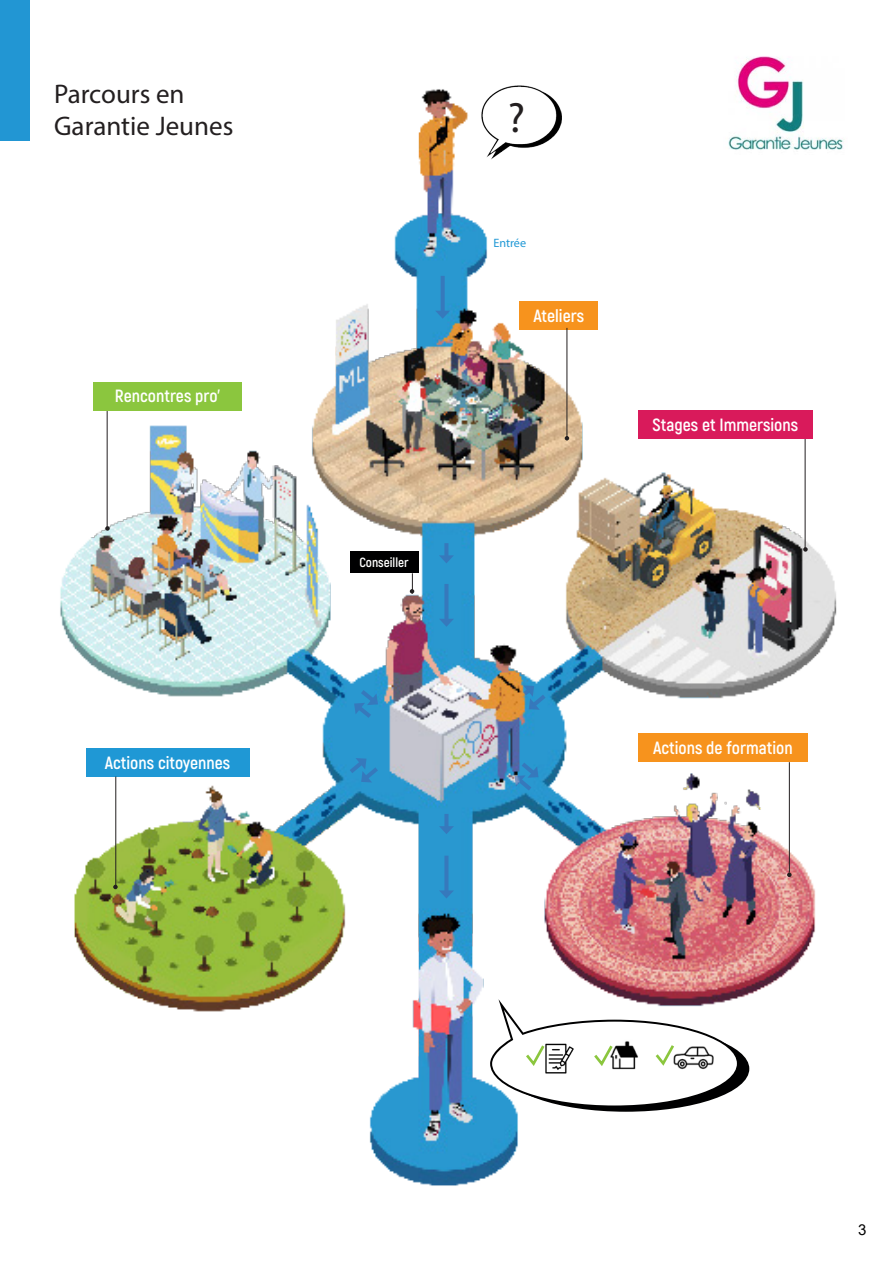
<style>
.page{position:relative;width:893px;height:1263px;background:#fff}
.page>*{position:absolute;margin:0;border:0;box-sizing:border-box;transform-origin:0 0}
.t1{font:42.6px "Myriad Pro";color:#231f20}
.t2{font:27px "Myriad Pro";color:#231f20}
.t3{font:700 17.7px "Akrobat";color:#fff}
.t4{font:15px "Arial";color:#000}
.t5{font:700 13.35px "Akrobat";color:#fff}
.t6{font:12.15px "Myriad Pro";color:#1f98d5}
</style>
<div class="page">
<img style="left:60px;top:89px;width:777px;height:1097px">
<img style="left:723px;top:56px;width:121px;height:109px">
<div style="left:520px;top:301px;width:78px;height:29px;background:#f7931d"></div>
<div style="left:350px;top:552px;width:68px;height:21px;background:#000001"></div>
<div style="left:638px;top:410px;width:175px;height:29px;background:#d91a5b"></div>
<div style="left:93px;top:382px;width:149px;height:29px;background:#8bc63e"></div>
<div style="left:638px;top:733px;width:170px;height:29px;background:#f7931d"></div>
<div style="left:86px;top:748px;width:163px;height:28px;background:#1f98d5"></div>
<hr style="left:107px;top:411px;width:1px;height:117px;background:#231f20">
<hr style="left:789px;top:762px;width:1px;height:110px;background:#231f20">
<hr style="left:805px;top:439px;width:1px;height:110px;background:#231f20">
<hr style="left:115px;top:776px;width:1px;height:111px;background:#231f20">
<hr style="left:567px;top:328px;width:1px;height:110px;background:#231f20">
<svg style="left:105px;top:526px;width:5px;height:5px"></svg>
<svg style="left:565px;top:436px;width:4px;height:4px"></svg>
<svg style="left:410px;top:573px;width:4px;height:21px"></svg>
<svg style="left:803px;top:547px;width:5px;height:5px"></svg>
<svg style="left:787px;top:872px;width:5px;height:5px"></svg>
<svg style="left:113px;top:885px;width:5px;height:4px"></svg>
<hr style="left:441px;top:276px;width:4px;height:36px;background:#3679bc">
<svg style="left:435px;top:311px;width:15px;height:8px"></svg>
<svg style="left:444px;top:584px;width:4px;height:35px"></svg>
<svg style="left:439px;top:619px;width:15px;height:8px"></svg>
<svg style="left:444px;top:856px;width:4px;height:34px"></svg>
<svg style="left:439px;top:890px;width:15px;height:8px"></svg>
<svg style="left:444px;top:814px;width:4px;height:12px"></svg>
<svg style="left:439px;top:826px;width:15px;height:8px"></svg>
<svg style="left:345px;top:757px;width:37px;height:27px"></svg>
<svg style="left:514px;top:758px;width:25px;height:37px"></svg>
<svg style="left:519px;top:684px;width:31px;height:27px"></svg>
<svg style="left:353px;top:686px;width:26px;height:36px"></svg>
<svg style="left:444px;top:543px;width:4px;height:12px"></svg>
<svg style="left:439px;top:555px;width:15px;height:8px"></svg>
<img style="left:481px;top:85px;width:81px;height:74px">
<div style="left:502px;top:1026px;width:247px;height:86px;background:#000001;border-radius:50%"></div>
<svg style="left:490px;top:999px;width:249px;height:108px"></svg>
<div style="left:0;top:0;width:30px;height:140px;background:#2296d3"></div>
<p class="t2" style="left:54px;top:77px;width:132px">Parcours en</p>
<p class="t2" style="left:54px;top:109px;width:181px">Garantie Jeunes</p>
<p class="t3" style="left:115px;top:385px;width:107px">Rencontres pro’</p>
<p class="t3" style="left:105px;top:751px;width:127px">Actions citoyennes</p>
<p class="t5" style="left:359px;top:554px;width:51px">Conseiller</p>
<p class="t1" style="left:508px;top:91px;width:19px">?</p>
<p class="t6" style="left:493px;top:236px;width:34px">Entrée</p>
<p class="t3" style="left:533px;top:305px;width:52px">Ateliers</p>
<p class="t3" style="left:653px;top:414px;width:147px">Stages et Immersions</p>
<p class="t3" style="left:653px;top:737px;width:141px">Actions de formation</p>
<p class="t4" style="left:858px;top:1219px;width:10px">3</p>
</div>
